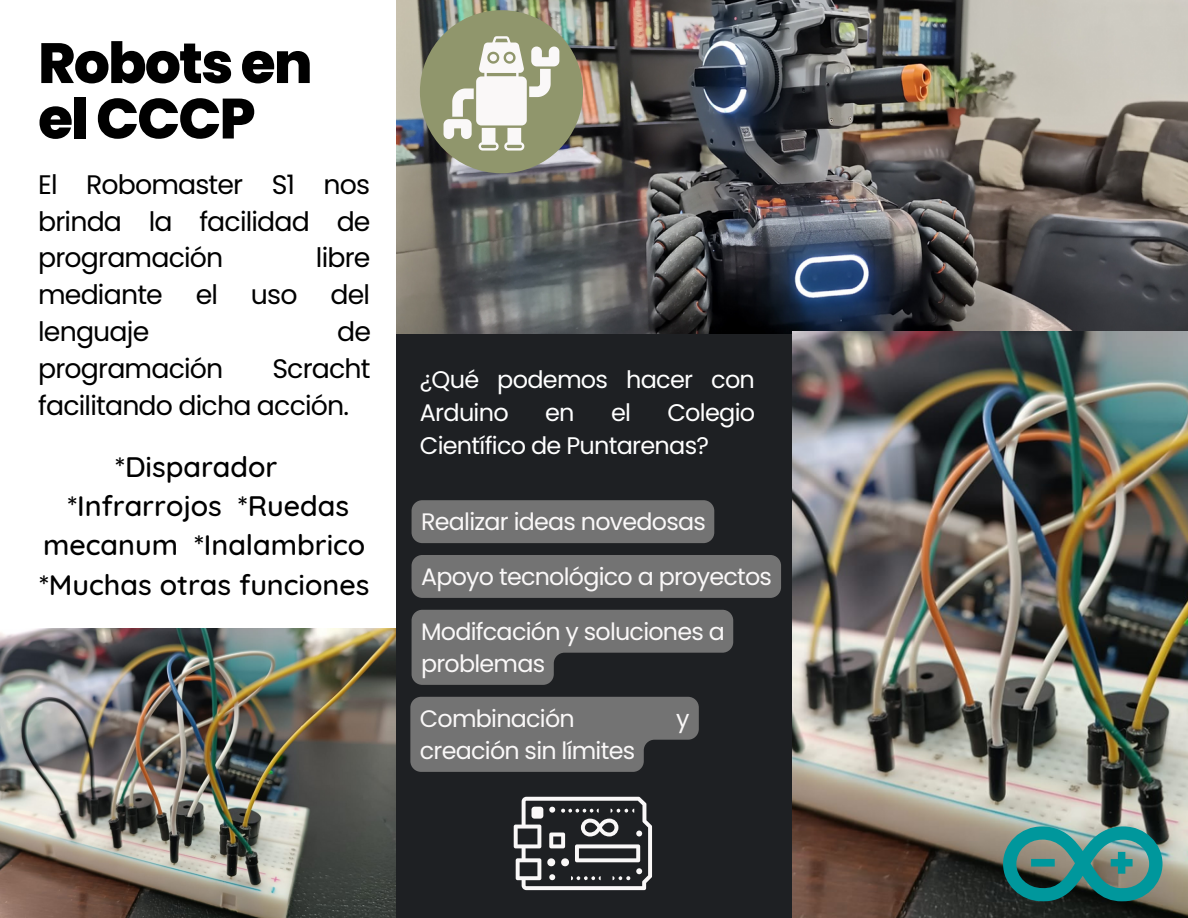
<style>
.page{position:relative;width:1188px;height:918px;background:#fff}
.page>*{position:absolute;margin:0;border:0;box-sizing:border-box;transform-origin:0 0}
.t1{font:800 56.7px/55.5px "Poppins";letter-spacing:-.03em;color:#000}
.t2{font:500 28.65px/39.3px "Quicksand";color:#000;text-align:center}
.t3{font:26.85px/36.9px "Poppins";letter-spacing:-.03em;color:#000;text-align:justify}
.t4{font:24px/32.7px "Poppins";letter-spacing:-.03em;color:#fff}
.t5{font:23.85px/32.2px "Poppins";letter-spacing:-.03em;color:#faf8f8}
</style>
<div class="page">
<img style="left:0;top:628px;width:396px;height:290px">
<div style="left:396px;top:0;width:396px;height:918px;background:#1e2023"></div>
<img style="left:396px;top:0;width:792px;height:333px">
<div style="left:420px;top:10px;width:163px;height:163px;background:#90966c;border-radius:50%"></div>
<img style="left:792px;top:331px;width:396px;height:587px">
<svg style="left:1003px;top:826px;width:160px;height:76px"></svg>
<svg style="left:514px;top:797px;width:138px;height:93px"></svg>
<svg style="left:444px;top:36px;width:115px;height:115px"></svg>
<div style="left:412px;top:500px;width:302px;height:43px;background:#737373;border-radius:11px"></div>
<div style="left:412px;top:555px;width:369px;height:43px;background:#737373;border-radius:11px"></div>
<svg style="left:412px;top:610px;width:321px;height:75px"></svg>
<svg style="left:410px;top:697px;width:289px;height:75px"></svg>
<h1 class="t1" style="left:38px;top:35px;width:276px">Robots en el CCCP</h1>
<p class="t3" style="left:38px;top:166px;width:334px">El Robomaster S1 nos brinda la facilidad de programación</p>
<p class="t3" style="left:38px;top:240px;width:334px;text-indent:278px">libre mediante el uso del lenguaje</p>
<p class="t3" style="left:337px;top:313px;width:35px">de</p>
<p class="t3" style="left:38px;top:350px;width:187px">programación</p>
<p class="t3" style="left:38px;top:350px;width:334px;text-indent:234px">Scracht facilitando dicha acción.</p>
<p class="t4" style="left:420px;top:364px;width:337px">¿Qué podemos hacer con<br>Arduino</p>
<p class="t4" style="left:420px;top:396px;width:337px;text-indent:248px">Colegio<br>Científico de Puntarenas?</p>
<p class="t4" style="left:545px;top:396px;width:31px">en</p>
<p class="t4" style="left:611px;top:396px;width:22px">el</p>
<p class="t2" style="left:39px;top:446px;width:332px">*Disparador<br>*Infrarrojos *Ruedas mecanum *Inalambrico *Muchas otras funciones</p>
<p class="t5" style="left:421px;top:506px;width:286px">Realizar ideas novedosas</p>
<p class="t5" style="left:421px;top:560px;width:352px">Apoyo tecnológico a proyectos</p>
<p class="t5" style="left:421px;top:615px;width:305px">Modifcación y soluciones a problemas</p>
<p class="t5" style="left:420px;top:702px;width:156px">Combinación</p>
<p class="t5" style="left:676px;top:702px;width:15px">y</p>
<p class="t5" style="left:420px;top:734px;width:217px">creación sin límites</p>
</div>
